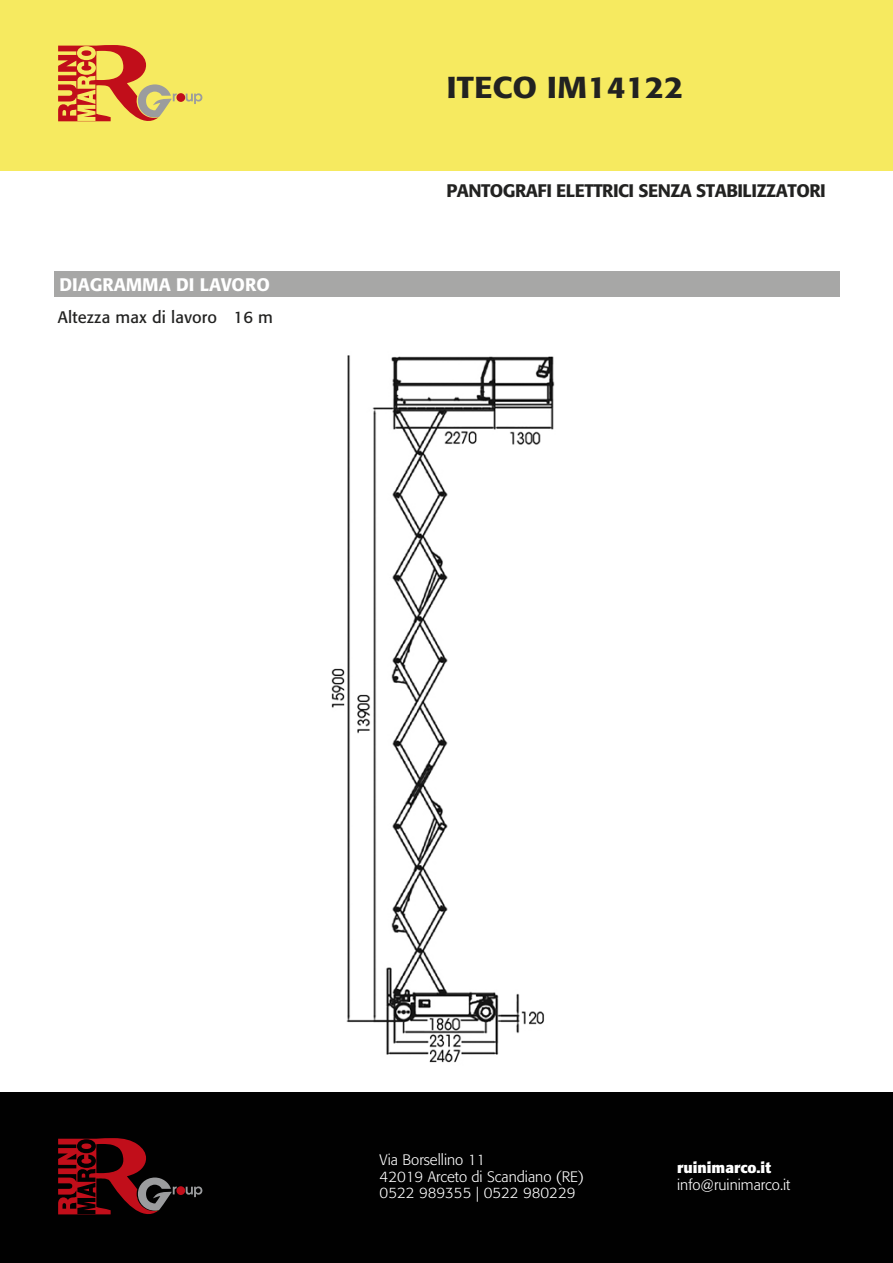
<style>
.page{position:relative;width:893px;height:1263px;background:#fff}
.page>*{position:absolute;margin:0;border:0;box-sizing:border-box;transform-origin:0 0}
.t1{font:500 30px "Formata";color:#222221;scale:1.1 1}
.t2{font:500 18px "Formata";letter-spacing:-.025em;color:#222221}
.t3{font:500 18px "Formata";color:#fff}
.t4{font:16.5px "Formata";letter-spacing:.01em;color:#222221}
.t5{font:300 15px/16.5px "Formata";color:#fff}
.t6{font:700 15px "Formata";color:#fff}
</style>
<div class="page">
<div style="left:54px;top:271px;width:785px;height:26px;background:#a7a7a6"></div>
<div style="left:0;top:0;width:893px;height:170px;background:#f6ea60"></div>
<div style="left:0;top:1093px;width:893px;height:170px;background:#010101"></div>
<svg style="left:186px;top:93px;width:16px;height:11px"></svg>
<div style="left:176px;top:93px;width:9px;height:9px;background:#c10e1a;border-radius:50%"></div>
<svg style="left:58px;top:45px;width:119px;height:77px"></svg>
<svg style="left:186px;top:1186px;width:16px;height:11px"></svg>
<div style="left:176px;top:1186px;width:9px;height:9px;background:#c10e1a;border-radius:50%"></div>
<svg style="left:58px;top:1138px;width:119px;height:77px"></svg>
<img style="left:331px;top:355px;width:224px;height:708px">
<p class="t3" style="left:59px;top:274px;width:212px">DIAGRAMMA DI LAVORO</p>
<p class="t4" style="left:58px;top:307px;width:217px">Altezza max di lavoro 16 m</p>
<h1 class="t1" style="left:446px;top:68px;width:217px">ITECO IM14122</h1>
<p class="t2" style="left:446px;top:179px;width:381px">PANTOGRAFI ELETTRICI SENZA STABILIZZATORI</p>
<p class="t5" style="left:380px;top:1152px;width:206px">Via Borsellino 11<br>42019 Arceto di Scandiano (RE)<br>0522 989355 | 0522 980229</p>
<p class="t6" style="left:677px;top:1158px;width:95px">ruinimarco.it</p>
<p class="t5" style="left:677px;top:1176px;width:115px">info@ruinimarco.it</p>
</div>
